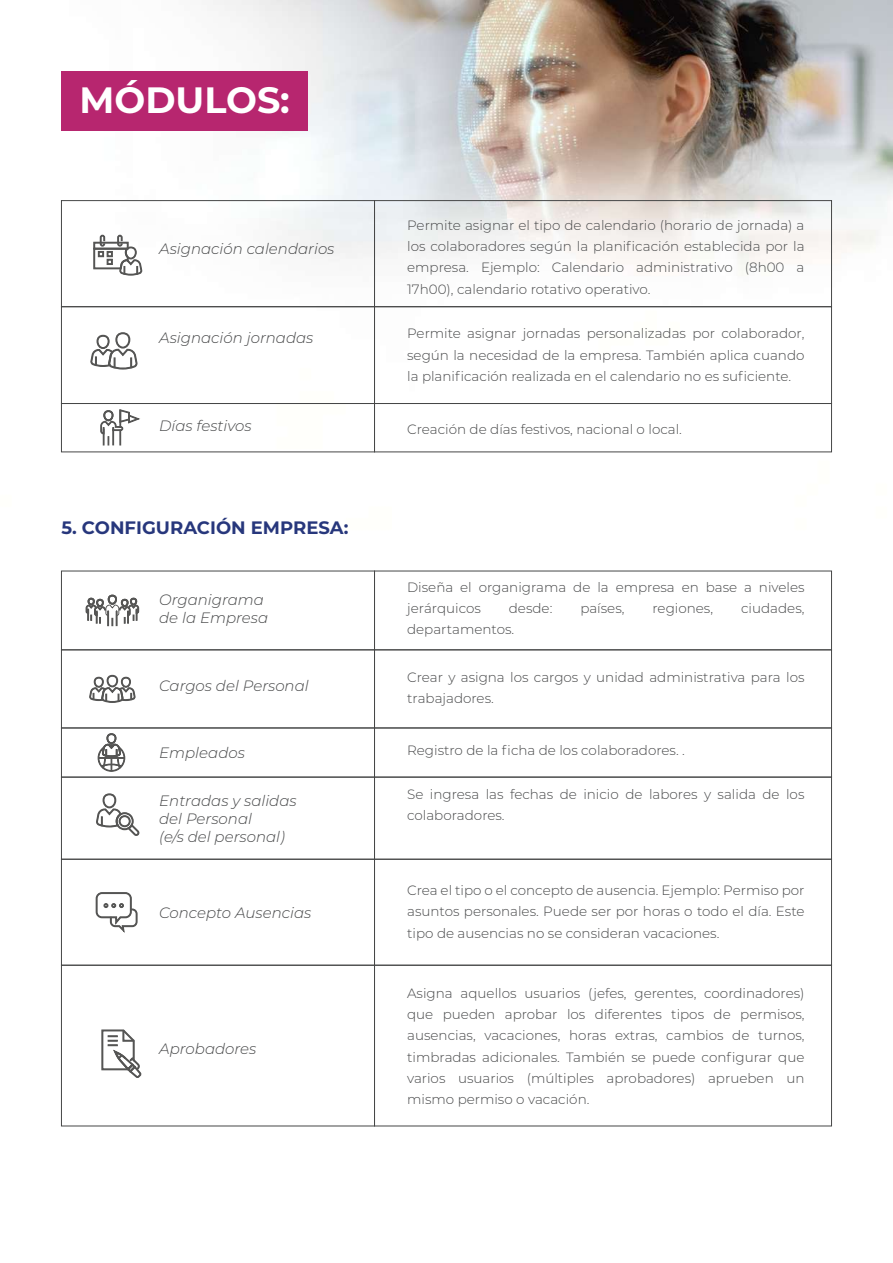
<style>
.page{position:relative;width:893px;height:1263px;background:#fff}
.page>*{position:absolute;margin:0;border:0;box-sizing:border-box;transform-origin:0 0}
.t1{font:700 36.6px "Montserrat";color:#fff}
.t2{font:700 18px "Montserrat";color:#27377c}
.t3{font:italic 300 15px/18px "Montserrat";color:#464748}
.t4{font:300 13.5px/21.3px "Montserrat";color:#464748;text-align:justify}
</style>
<div class="page">
<img style="left:60px;top:0;width:833px;height:1127px">
<div style="left:61px;top:71px;width:247px;height:60px;background:#b7266f"></div>
<div style="left:61px;top:200px;width:314px;height:107px;border:1px solid #464747"></div>
<div style="left:374px;top:200px;width:458px;height:107px;border:1px solid #464747"></div>
<div style="left:61px;top:306px;width:314px;height:98px;border:1px solid #464747"></div>
<div style="left:374px;top:306px;width:458px;height:98px;border:1px solid #464747"></div>
<div style="left:61px;top:403px;width:314px;height:49px;border:1px solid #464747"></div>
<div style="left:374px;top:403px;width:458px;height:49px;border:1px solid #464747"></div>
<div style="left:61px;top:571px;width:314px;height:79px;border:1px solid #464747"></div>
<div style="left:374px;top:571px;width:458px;height:79px;border:1px solid #464747"></div>
<div style="left:61px;top:650px;width:314px;height:78px;border:1px solid #464747"></div>
<div style="left:374px;top:650px;width:458px;height:78px;border:1px solid #464747"></div>
<div style="left:61px;top:728px;width:314px;height:49px;border:1px solid #464747"></div>
<div style="left:374px;top:728px;width:458px;height:49px;border:1px solid #464747"></div>
<div style="left:61px;top:777px;width:314px;height:82px;border:1px solid #464747"></div>
<div style="left:374px;top:777px;width:458px;height:82px;border:1px solid #464747"></div>
<div style="left:61px;top:859px;width:314px;height:106px;border:1px solid #464747"></div>
<div style="left:374px;top:859px;width:458px;height:106px;border:1px solid #464747"></div>
<div style="left:61px;top:965px;width:314px;height:161px;border:1px solid #464747"></div>
<div style="left:374px;top:965px;width:458px;height:161px;border:1px solid #464747"></div>
<svg style="left:93px;top:235px;width:49px;height:40px"></svg>
<svg style="left:91px;top:332px;width:46px;height:37px"></svg>
<svg style="left:100px;top:409px;width:40px;height:36px"></svg>
<svg style="left:86px;top:595px;width:53px;height:31px"></svg>
<svg style="left:89px;top:675px;width:46px;height:28px"></svg>
<svg style="left:98px;top:733px;width:27px;height:39px"></svg>
<svg style="left:96px;top:793px;width:44px;height:43px"></svg>
<svg style="left:102px;top:1029px;width:40px;height:49px"></svg>
<svg style="left:96px;top:892px;width:41px;height:40px"></svg>
<h1 class="t1" style="left:80px;top:73px;width:212px">MÓDULOS:</h1>
<p class="t3" style="left:159px;top:239px;width:177px">Asignación calendarios</p>
<p class="t3" style="left:159px;top:328px;width:156px">Asignación jornadas</p>
<p class="t3" style="left:159px;top:416px;width:94px">Días festivos</p>
<h2 class="t2" style="left:61px;top:514px;width:289px">5. CONFIGURACIÓN EMPRESA:</h2>
<p class="t3" style="left:159px;top:590px;width:110px">Organigrama de la Empresa</p>
<p class="t3" style="left:159px;top:677px;width:151px">Cargos del Personal</p>
<p class="t4" style="left:407px;top:214px;width:399px">Permite asignar el tipo de calendario (horario de jornada) a los colaboradores según la planificación establecida por la empresa. Ejemplo: Calendario administrativo (8h00 a 17h00), calendario rotativo operativo.</p>
<p class="t4" style="left:407px;top:322px;width:399px">Permite asignar jornadas personalizadas por colaborador, según la necesidad de la empresa. También aplica cuando la planificación realizada en el calendario no es suficiente.</p>
<p class="t4" style="left:407px;top:418px;width:276px">Creación de días festivos, nacional o local.</p>
<p class="t4" style="left:407px;top:576px;width:399px">Diseña el organigrama de la empresa en base a niveles jerárquicos</p>
<p class="t4" style="left:509px;top:597px;width:45px">desde:</p>
<p class="t4" style="left:580px;top:597px;width:46px">países,</p>
<p class="t4" style="left:652px;top:597px;width:62px">regiones,</p>
<p class="t4" style="left:741px;top:597px;width:65px">ciudades,</p>
<p class="t4" style="left:407px;top:618px;width:109px">departamentos.</p>
<p class="t4" style="left:407px;top:666px;width:399px">Crear y asigna los cargos y unidad administrativa para los trabajadores.</p>
<p class="t3" style="left:159px;top:743px;width:87px">Empleados</p>
<p class="t4" style="left:407px;top:739px;width:279px">Registro de la ficha de los colaboradores. .</p>
<p class="t3" style="left:159px;top:791px;width:139px">Entradas y salidas del Personal<br>(e/s del personal)</p>
<p class="t3" style="left:159px;top:903px;width:154px">Concepto Ausencias</p>
<p class="t3" style="left:159px;top:1039px;width:99px">Aprobadores</p>
<p class="t4" style="left:407px;top:783px;width:399px">Se ingresa las fechas de inicio de labores y salida de los colaboradores.</p>
<p class="t4" style="left:407px;top:879px;width:399px">Crea el tipo o el concepto de ausencia. Ejemplo: Permiso por asuntos personales. Puede ser por horas o todo el día. Este tipo de ausencias no se consideran vacaciones.</p>
<p class="t4" style="left:407px;top:982px;width:399px">Asigna aquellos usuarios (jefes, gerentes, coordinadores) que pueden aprobar los diferentes tipos de permisos, ausencias, vacaciones, horas extras, cambios de turnos, timbradas adicionales. También se puede configurar que varios usuarios (múltiples aprobadores) aprueben un mismo permiso o vacación.</p>
</div>
